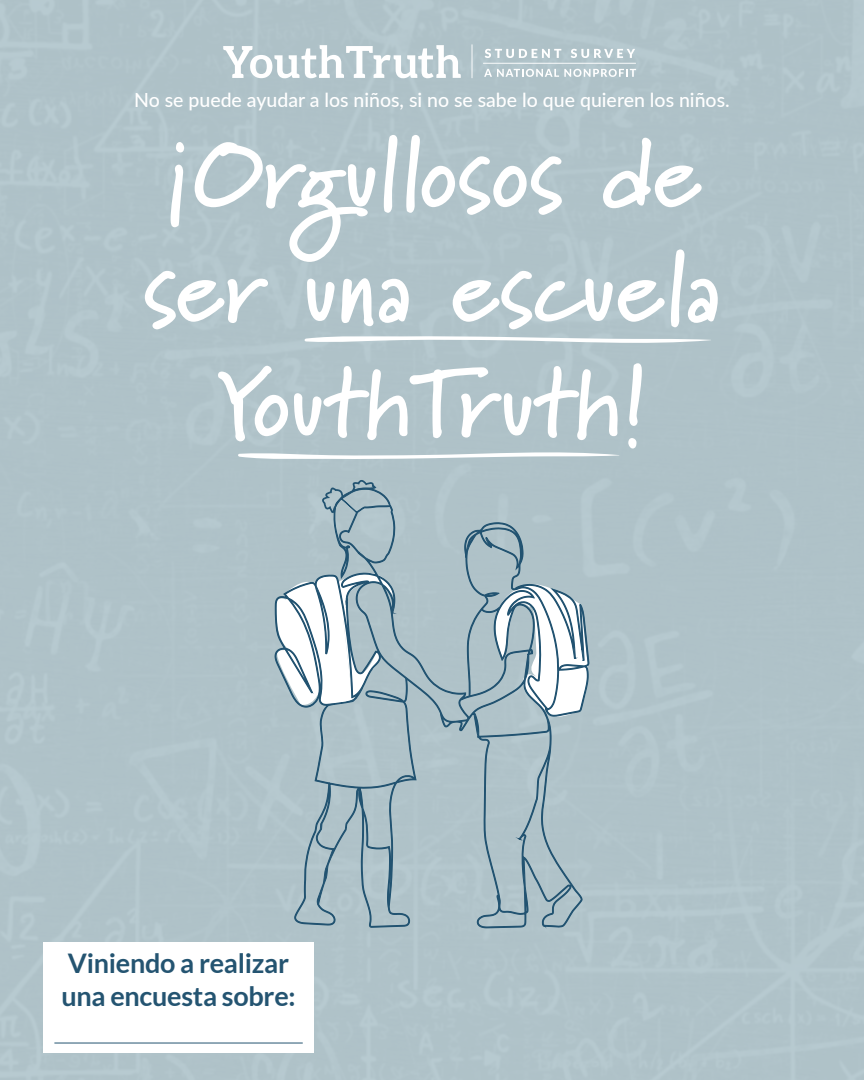
<style>
.page{position:relative;width:864px;height:1080px;background:#b0c5cc}
.page>*{position:absolute;margin:0;border:0;box-sizing:border-box;transform-origin:0 0}
.t1{font:700 98.62px/114.5px "Marydale";color:#fff;text-align:center}
.t2{font:700 27px/32.4px "Lato";letter-spacing:-.01em;color:#245471}
.t3{font:500 19.5px "Lato";color:#fff}
</style>
<div class="page">
<svg style="left:275px;top:492px;width:308px;height:436px"></svg>
<svg style="left:480px;top:570px;width:109px;height:154px"></svg>
<svg style="left:319px;top:480px;width:62px;height:36px"></svg>
<svg style="left:304px;top:336px;width:407px;height:7px"></svg>
<svg style="left:238px;top:452px;width:381px;height:7px"></svg>
<svg style="left:472px;top:44px;width:1px;height:34px"></svg>
<svg style="left:223px;top:45px;width:238px;height:33px"></svg>
<svg style="left:483px;top:49px;width:153px;height:28px"></svg>
<div style="left:43px;top:943px;width:271px;height:110px;background:#fff"></div>
<hr style="left:54px;top:1043px;width:249px;height:1px;background:#245471">
<p class="t3" style="left:134px;top:86px;width:597px">No se puede ayudar a los niños, si no se sabe lo que quieren los niños.</p>
<p class="t1" style="left:142px;top:115px;width:581px">¡Orgullosos de ser una escuela<br>YouthTruth!</p>
<p class="t2" style="left:61px;top:947px;width:236px">Viniendo a realizar una encuesta sobre:</p>
</div>
